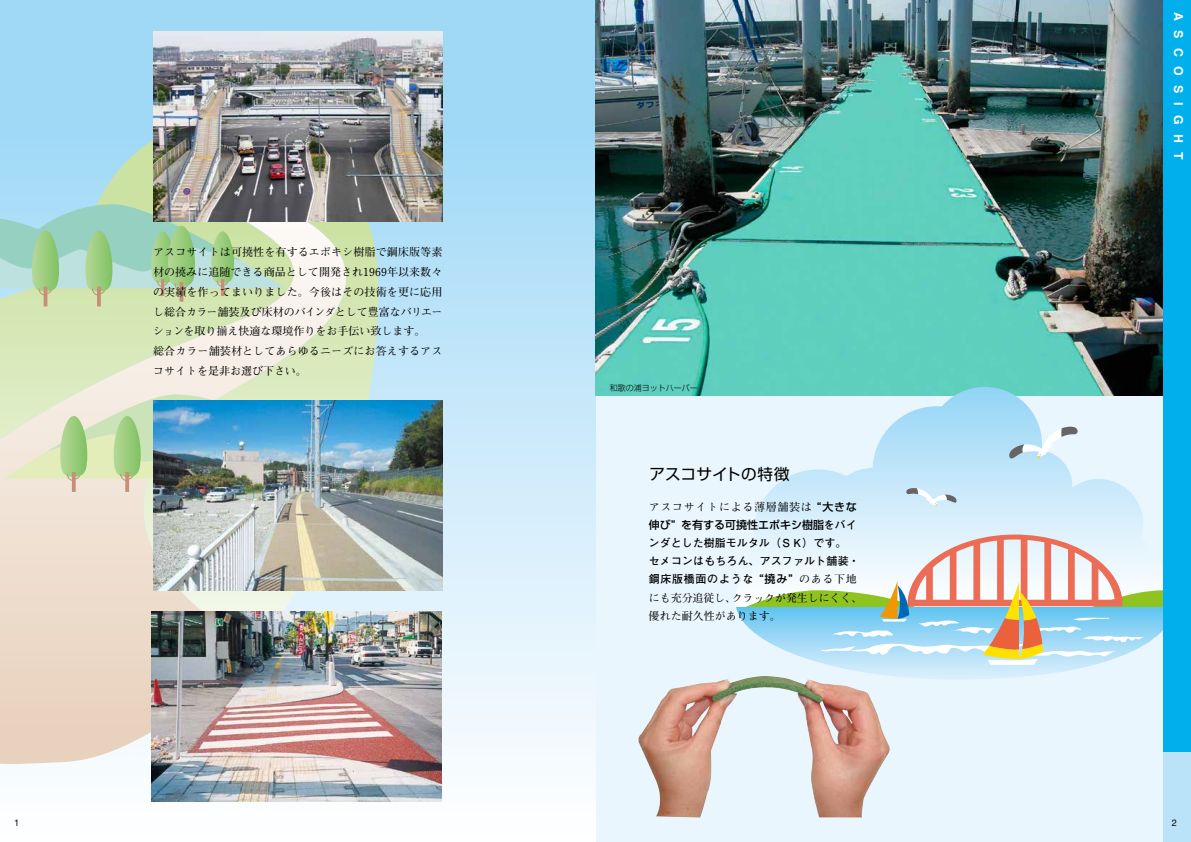
<style>
.page{position:relative;width:1191px;height:842px;background:#fff}
.page>*{position:absolute;margin:0;border:0;box-sizing:border-box;transform-origin:0 0}
.t1{font:15.6px "Shin Go Pr 6";letter-spacing:.02em;color:#000}
.t2{font:700 12.3px "Helvetica";letter-spacing:.75em;color:#fff}
.t3{font:700 11px/19.8px "Futo Min A101 Pr 5";letter-spacing:.005em;color:#000}
.t4{font:700 11px/18.1px "Futo Go B101 Pr 6 N";letter-spacing:.01em;color:#000}
.t5{font:500 11px "Shin Go Pr 6";color:#000}
.t6{font:700 11px "Futo Min A101 Pr 5";letter-spacing:.065em;color:#000}
.t7{font:9.2px "Helvetica Neue";color:#000}
.t8{font:300 8px "Shin Go Pr 5";color:#000}
.s1{font-family:"Shin Go Pr 6";font-weight:500}
.s2{font-family:"Futo Go B101 Pr 5";font-weight:700}
.s3{font-family:"Futo Go B101 Pr 6 N";font-weight:700}
.s4{font-family:"Futo Min A101 Pr 5"}
</style>
<div class="page">
<div style="left:595px;top:0;width:596px;height:842px;background:#eaf6fd"></div>
<div style="left:0;top:0;width:595px;height:842px;background:linear-gradient(to bottom,#93d3f4,#fffeff)"></div>
<svg style="left:0;top:117px;width:378px;height:494px;background:#c7e4cb"></svg>
<svg style="left:0;top:126px;width:352px;height:641px;background:#e1e2d0"></svg>
<svg style="left:4px;top:394px;width:440px;height:98px;background:#d8e2c0"></svg>
<svg style="left:0;top:203px;width:284px;height:103px;background:#b1d8b4"></svg>
<img style="left:595px;top:0;width:567px;height:396px">
<svg style="left:735px;top:387px;width:427px;height:217px"></svg>
<svg style="left:736px;top:534px;width:426px;height:145px"></svg>
<svg style="left:1006px;top:426px;width:72px;height:33px"></svg>
<svg style="left:905px;top:488px;width:53px;height:18px"></svg>
<img style="left:153px;top:32px;width:289px;height:190px">
<img style="left:153px;top:400px;width:289px;height:190px">
<img style="left:152px;top:611px;width:289px;height:190px">
<img style="left:638px;top:676px;width:253px;height:141px">
<div style="left:1162px;top:742px;width:29px;height:100px;background:#bae3f9"></div>
<div style="left:1162px;top:0;width:29px;height:752px;background:#00afec"></div>
<p class="t3" style="left:153px;top:241px;width:291px">アスコサイトは可撓性を有するエポキシ樹脂で鋼床版等素材の撓みに追随できる商品として開発され1969年以来数々の実績を作ってまいりました。今後はその技術を更に応用し総合カラー舗装及び床材のバインダとして豊富なバリエーションを取り揃え快適な環境作りをお手伝い致します。<br>総合カラー舗装材としてあらゆるニーズにお答えするアスコサイトを是非お選び下さい。</p>
<p class="t8" style="left:609px;top:381px;width:90px">和歌の浦ヨットハーバー</p>
<h1 class="t1" style="left:649px;top:461px;width:142px">アスコサイトの特徴</h1>
<p class="t6" style="left:649px;top:498px;width:210px">アスコサイトによる薄層舗装は <span class="s1">“大きな</span></p>
<p class="t5" style="left:649px;top:516px;width:210px">伸び” を有する可撓性エポキシ樹脂<span class="s2">を</span><span class="s3">バイ</span></p>
<p class="t4" style="left:649px;top:534px;width:212px">ンダとした樹脂モルタル（ＳＫ）です。セメコンはもちろん、アスファルト舗装・鋼床版橋面のような <span class="s1">“撓み”</span> <span class="s4">のある下地</span></p>
<p class="t3" style="left:649px;top:587px;width:215px;line-height:18.1px">にも充分追従し、クラックが発生しにくく、優れた耐久性があります。</p>
<p class="t2" style="left:1188px;top:12px;width:149px;rotate:90deg">ASCOSIGHT</p>
<p class="t7" style="left:14px;top:817px;width:7px">1</p>
<p class="t7" style="left:1171px;top:817px;width:7px">2</p>
</div>
